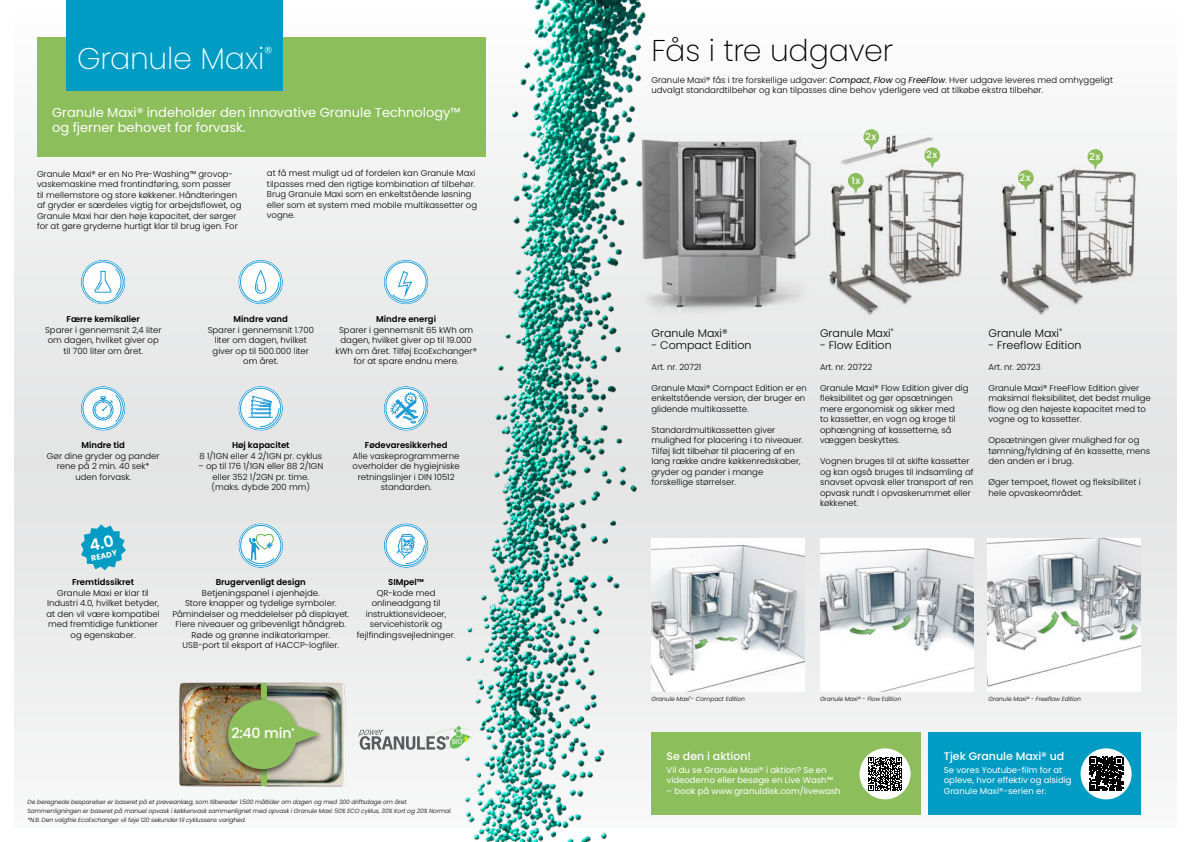
<style>
.page{position:relative;width:1191px;height:842px;background:#fff}
.page>*{position:absolute;margin:0;border:0;box-sizing:border-box;transform-origin:0 0}
.t1{font:200 30px "Poppins";letter-spacing:-.005em;color:#000}
.t2{font:200 30px "Poppins";letter-spacing:-.005em;color:#fff}
.t3{font:500 14.1px "Poppins";color:#fff}
.t4{font:13px/15px "Poppins";color:#fff}
.t5{font:300 11px "Poppins";color:#000}
.t6{font:500 11px "Poppins";color:#fff}
.t7{font:500 9.8px "Poppins";letter-spacing:.075em;color:#fff}
.t8{font:300 8.5px/10.5px "Poppins";color:#000}
.t9{font:8.5px/10.5px "Poppins";color:#fff}
.t10{font:600 8.5px "Poppins";color:#000}
.t11{font:700 7.9px "Poppins";color:#fff}
.t12{font:6.6px "News Gothic Std";color:#fff}
.t13{font:italic 300 6px/9px "Poppins";letter-spacing:-.01em;color:#000}
.s1{font-weight:400;font-style:italic}
</style>
<div class="page">
<div style="left:14px;top:15px;width:1162px;height:812px;background:linear-gradient(to bottom,#f1f2f2,#eaebec)"></div>
<img style="left:249px;top:0;width:596px;height:842px">
<svg style="left:358px;top:726px;width:115px;height:24px"></svg>
<div style="left:81px;top:260px;width:44px;height:44px;border:1px solid #1c9ad6;border-radius:50%"></div>
<svg style="left:82px;top:261px;width:42px;height:42px"></svg>
<div style="left:238px;top:260px;width:45px;height:44px;border:1px solid #1c9ad6;border-radius:50%"></div>
<svg style="left:240px;top:261px;width:41px;height:42px"></svg>
<div style="left:384px;top:260px;width:44px;height:44px;border:1px solid #1c9ad6;border-radius:50%"></div>
<svg style="left:385px;top:261px;width:42px;height:42px"></svg>
<div style="left:81px;top:386px;width:44px;height:45px;border:1px solid #1c9ad6;border-radius:50%"></div>
<svg style="left:82px;top:388px;width:42px;height:41px"></svg>
<div style="left:384px;top:386px;width:44px;height:45px;border:1px solid #1c9ad6;border-radius:50%"></div>
<svg style="left:385px;top:388px;width:42px;height:41px"></svg>
<svg style="left:384px;top:523px;width:44px;height:45px"></svg>
<div style="left:238px;top:523px;width:45px;height:45px;border:1px solid #1c9ad6;border-radius:50%"></div>
<svg style="left:240px;top:525px;width:41px;height:41px"></svg>
<svg style="left:238px;top:386px;width:45px;height:45px"></svg>
<div style="left:651px;top:733px;width:270px;height:82px;background:#8cbe5b"></div>
<div style="left:928px;top:733px;width:212px;height:82px;background:#009cc3"></div>
<div style="left:859px;top:748px;width:51px;height:51px;background:#fff;border-radius:50%"></div>
<svg style="left:868px;top:757px;width:34px;height:34px"></svg>
<div style="left:1080px;top:748px;width:51px;height:51px;background:#fff;border-radius:50%"></div>
<svg style="left:1089px;top:757px;width:34px;height:34px"></svg>
<img style="left:987px;top:538px;width:153px;height:153px">
<img style="left:651px;top:538px;width:153px;height:153px">
<img style="left:820px;top:538px;width:153px;height:153px">
<img style="left:882px;top:165px;width:85px;height:123px">
<img style="left:886px;top:170px;width:76px;height:114px">
<img style="left:824px;top:179px;width:92px;height:140px">
<img style="left:830px;top:184px;width:80px;height:127px">
<img style="left:840px;top:134px;width:94px;height:33px">
<img style="left:842px;top:136px;width:90px;height:28px">
<img style="left:1054px;top:165px;width:85px;height:123px">
<img style="left:1058px;top:170px;width:76px;height:114px">
<img style="left:995px;top:179px;width:92px;height:140px">
<img style="left:1000px;top:184px;width:81px;height:127px">
<div style="left:37px;top:37px;width:448px;height:120px;background:#8cbe5b"></div>
<div style="left:67px;top:0;width:216px;height:90px;background:#009cc3"></div>
<img style="left:639px;top:137px;width:173px;height:204px">
<svg style="left:863px;top:129px;width:16px;height:21px"></svg>
<svg style="left:848px;top:173px;width:15px;height:21px"></svg>
<svg style="left:924px;top:147px;width:16px;height:21px"></svg>
<svg style="left:1018px;top:170px;width:15px;height:21px"></svg>
<svg style="left:1087px;top:149px;width:16px;height:21px"></svg>
<img style="left:177px;top:678px;width:172px;height:111px">
<div style="left:261px;top:683px;width:5px;height:103px;background:#8cbe5b"></div>
<div style="left:223px;top:697px;width:102px;height:80px;background:#000;opacity:.6"></div>
<svg style="left:228px;top:700px;width:93px;height:69px;background:#9fba77"></svg>
<svg style="left:81px;top:524px;width:45px;height:46px;background:#4bb4cf"></svg>
<h1 class="t2" style="left:77px;top:41px;width:197px">Granule Maxi<sup>®</sup></h1>
<h3 class="t4" style="left:52px;top:105px;width:410px">Granule Maxi® indeholder den innovative Granule Technology™ og fjerner behovet for forvask.</h3>
<p class="t8" style="left:37px;top:168px;width:206px">Granule Maxi® er en No Pre-Washing™ grovop&shy;vaskemaskine med frontindføring, som passer<br>til mellemstore og store køkkener. Håndteringen af gryder er særdeles vigtig for arbejdsflowet, og Granule Maxi har den høje kapacitet, der sørger for at gøre gryderne hurtigt klar til brug igen. For</p>
<p class="t8" style="left:267px;top:168px;width:212px">at få mest muligt ud af fordelen kan Granule Maxi tilpasses med den rigtige kombination af tilbehør.<br>Brug Granule Maxi som en enkeltstående løsning eller som et system med mobile multikassetter og vogne.</p>
<p class="t10" style="left:67px;top:314px;width:75px">Færre kemikalier</p>
<p class="t8" style="left:45px;top:324px;width:118px;text-align:center">Sparer i gennemsnit 2,4 liter om dagen, hvilket giver op til 700 liter om året.</p>
<p class="t10" style="left:234px;top:314px;width:56px">Mindre vand</p>
<p class="t8" style="left:208px;top:324px;width:108px;text-align:center">Sparer i gennemsnit 1.700 liter om dagen, hvilket giver op til 500.000 liter om året.</p>
<p class="t10" style="left:376px;top:314px;width:61px">Mindre energi</p>
<p class="t8" style="left:335px;top:324px;width:143px;text-align:center">Sparer i gennemsnit 65 kWh om dagen, hvilket giver op til 19.000 kWh om året. Tilføj EcoExchanger® for at spare endnu mere.</p>
<p class="t10" style="left:81px;top:440px;width:45px">Mindre tid</p>
<p class="t8" style="left:47px;top:450px;width:114px;text-align:center">Gør dine gryder og pander rene på 2 min. 40 sek* uden forvask.</p>
<p class="t10" style="left:232px;top:440px;width:59px">Høj kapacitet</p>
<p class="t8" style="left:199px;top:450px;width:124px">8 1/1GN eller 4 2/1GN pr. cyklus</p>
<p class="t8" style="left:198px;top:461px;width:127px;text-align:center">– op til 176 1/1GN eller 88 2/1GN eller 352 1/2GN pr. time. (maks. dybde 200 mm)</p>
<p class="t10" style="left:365px;top:440px;width:84px">Fødevaresikkerhed</p>
<p class="t8" style="left:353px;top:450px;width:109px;text-align:center">Alle vaskeprogrammerne overholder de hygiejniske retningslinjer i DIN 10512 standarden.</p>
<p class="t11" style="left:90px;top:554px;width:28px;rotate:-12deg">READY</p>
<p class="t10" style="left:72px;top:577px;width:64px">Fremtidssikret</p>
<p class="t8" style="left:47px;top:588px;width:115px;text-align:center">Granule Maxi er klar til<br>Industri 4.0, hvilket betyder, at den vil være kompatibel med fremtidige funktioner og egenskaber.</p>
<p class="t10" style="left:216px;top:577px;width:92px">Brugervenligt design</p>
<p class="t8" style="left:172px;top:587px;width:178px;text-align:center">Betjeningspanel i øjenhøjde.<br>Store knapper og tydelige symboler.<br>Påmindelser og meddelelser på displayet.<br>Flere niveauer og gribevenligt håndgreb.<br>Røde og grønne indikatorlamper.<br>USB-port til eksport af HACCP-logfiler.</p>
<p class="t10" style="left:388px;top:577px;width:37px">SIMpel™</p>
<p class="t8" style="left:357px;top:588px;width:100px;text-align:center">QR-kode med onlineadgang til instruktionsvideoer, servicehistorik og fejlfindingsvejledninger.</p>
<h2 class="t3" style="left:231px;top:725px;width:65px">2:40 min<sup>*</sup></h2>
<p class="t12" style="left:452px;top:737px;width:11px">BIO</p>
<p class="t13" style="left:28px;top:797px;width:425px">De beregnede besparelser er baseret på et prøveanlæg, som tilbereder 1.500 måltider om dagen og med 300 driftsdage om året.<br>Sammenligningen er baseret på manuel opvask i køkkenvask sammenlignet med opvask i Granule Maxi: 50% ECO cyklus, 30% Kort og 20% Normal. *N.B. Den valgfrie EcoExchanger vil føje 120 sekunder til cyklussens varighed.</p>
<h1 class="t1" style="left:651px;top:34px;width:243px">Fås i tre udgaver</h1>
<p class="t8" style="left:651px;top:74px;width:463px">Granule Maxi® fås i tre forskellige udgaver: <span class="s1">Compact</span>, <span class="s1">Flow</span> og <span class="s1">FreeFlow</span>. Hver udgave leveres med omhyggeligt udvalgt standardtilbehør og kan tilpasses dine behov yderligere ved at tilkøbe ekstra tilbehør.</p>
<p class="t7" style="left:865px;top:131px;width:13px">2x</p>
<p class="t7" style="left:851px;top:175px;width:10px">1x</p>
<p class="t7" style="left:926px;top:149px;width:13px">2x</p>
<p class="t7" style="left:1019px;top:172px;width:13px">2x</p>
<p class="t7" style="left:1089px;top:151px;width:13px">2x</p>
<p class="t5" style="left:651px;top:326px;width:78px">Granule Maxi®</p>
<p class="t5" style="left:651px;top:339px;width:101px">- Compact Edition</p>
<p class="t8" style="left:651px;top:362px;width:51px">Art. nr. 20721</p>
<p class="t8" style="left:651px;top:383px;width:157px">Granule Maxi® Compact Edition er en enkeltstående version, der bruger en glidende multikassette.</p>
<p class="t8" style="left:651px;top:425px;width:153px">Standardmultikassetten giver mulighed for placering i to niveauer.<br>Tilføj lidt tilbehør til placering af en lang række andre køkkenredskaber, gryder og pander i mange forskellige størrelser.</p>
<p class="t5" style="left:820px;top:326px;width:75px">Granule Maxi<sup>®</sup></p>
<p class="t5" style="left:820px;top:339px;width:73px">- Flow Edition</p>
<p class="t8" style="left:820px;top:362px;width:54px">Art. nr. 20722</p>
<p class="t8" style="left:820px;top:383px;width:150px">Granule Maxi® Flow Edition giver dig fleksibilitet og gør opsætningen mere ergonomisk og sikker med<br>to kassetter, en vogn og kroge til ophængning af kassetterne, så væggen beskyttes.</p>
<p class="t8" style="left:820px;top:456px;width:155px">Vognen bruges til at skifte kassetter og kan også bruges til indsamling af snavset opvask eller transport af ren opvask rundt i opvaskerummet eller køkkenet.</p>
<p class="t5" style="left:988px;top:326px;width:75px">Granule Maxi<sup>®</sup></p>
<p class="t5" style="left:988px;top:339px;width:94px">- Freeflow Edition</p>
<p class="t8" style="left:988px;top:362px;width:54px">Art. nr. 20723</p>
<p class="t8" style="left:988px;top:383px;width:164px">Granule Maxi® FreeFlow Edition giver maksimal fleksibilitet, det bedst mulige flow og den højeste kapacitet med to vogne og to kassetter.</p>
<p class="t8" style="left:988px;top:435px;width:163px">Opsætningen giver mulighed for og tømning/fyldning af én kassette, mens den anden er i brug.</p>
<p class="t8" style="left:988px;top:477px;width:154px">Øger tempoet, flowet og fleksibilitet i hele opvaskeområdet.</p>
<p class="t13" style="left:651px;top:695px;width:95px">Granule Maxi<sup>®</sup>- Compact Edition</p>
<p class="t13" style="left:820px;top:695px;width:83px">Granule Maxi® - Flow Edition</p>
<p class="t13" style="left:988px;top:695px;width:94px">Granule Maxi® - Freeflow Edition</p>
<p class="t6" style="left:666px;top:749px;width:86px">Se den i aktion!</p>
<p class="t9" style="left:666px;top:765px;width:168px">Vil du se Granule Maxi® i aktion? Se en videodemo eller besøge en Live Wash™</p>
<p class="t9" style="left:666px;top:786px;width:176px">– book på www.granuldisk.com/livewash</p>
<p class="t6" style="left:943px;top:749px;width:122px">Tjek Granule Maxi® ud</p>
<p class="t9" style="left:943px;top:765px;width:129px">Se vores Youtube-film for at opleve, hvor effektiv og alsidig<br>Granule Maxi®-serien er.</p>
</div>
